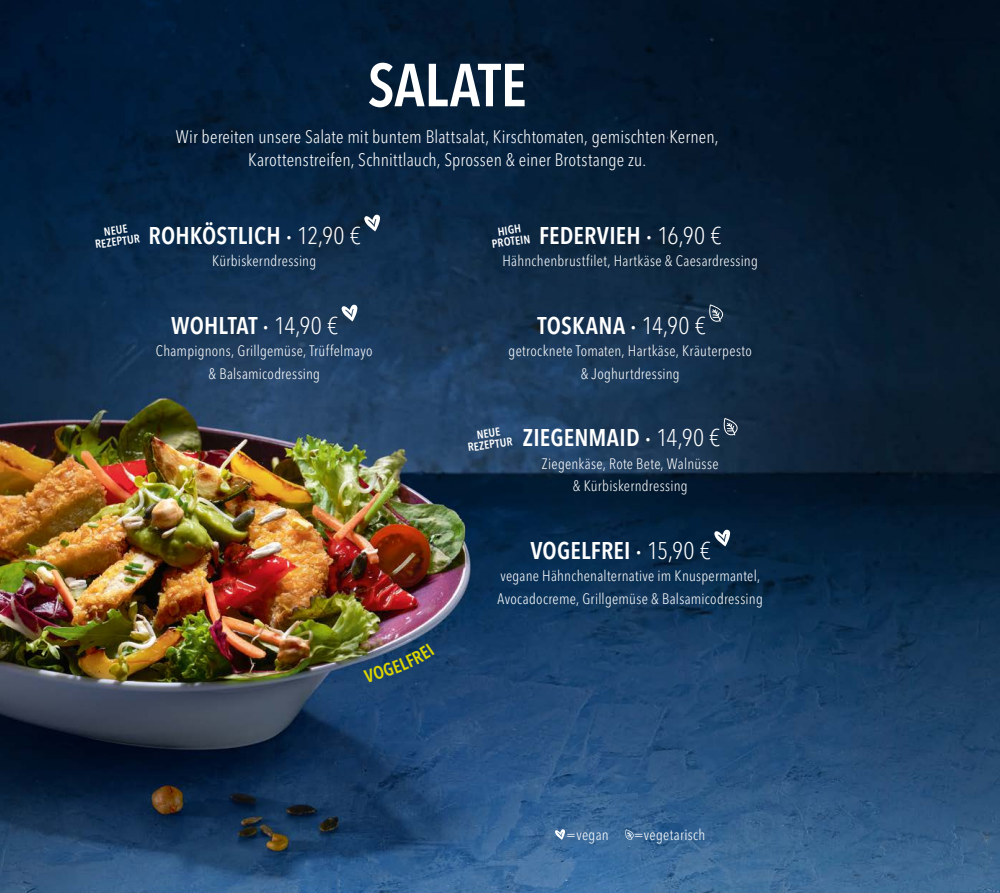
<style>
.page{position:relative;width:1000px;height:893px;background:#fff}
.page>*{position:absolute;margin:0;border:0;box-sizing:border-box;transform-origin:0 0}
.t1{font:600 condensed 60px "Avenir Next LT Pro";letter-spacing:-.005em;color:#fff}
.t2{font:600 condensed 24px "Avenir Next LT Pro";letter-spacing:.005em;color:#fff}
.t3{font:300 condensed 18px/22.5px "Avenir Next LT Pro";letter-spacing:.01em;color:#fff;text-align:center}
.t4{font:300 condensed 15px/22.5px "Avenir Next LT Pro";letter-spacing:.02em;color:#fff;text-align:center}
.t5{font:600 condensed 11.55px/11.6px "Avenir Next LT Pro";color:#fff;text-align:center}
.s1{font-weight:300}
</style>
<div class="page">
<img style="left:0;top:0;width:999px;height:893px">
<svg style="left:364px;top:215px;width:16px;height:16px"></svg>
<svg style="left:341px;top:305px;width:16px;height:16px"></svg>
<svg style="left:709px;top:305px;width:13px;height:17px"></svg>
<svg style="left:723px;top:418px;width:14px;height:17px"></svg>
<svg style="left:714px;top:530px;width:16px;height:16px"></svg>
<svg style="left:625px;top:829px;width:8px;height:11px"></svg>
<svg style="left:555px;top:829px;width:9px;height:11px"></svg>
<svg style="left:363px;top:644px;width:71px;height:39px;background:#26466c"></svg>
<h1 class="t1" style="left:367px;top:49px;width:160px">SALATE</h1>
<p class="t3" style="left:176px;top:126px;width:544px">Wir bereiten unsere Salate mit buntem Blattsalat, Kirschtomaten, gemischten Kernen,<br>Karottenstreifen, Schnittlauch, Sprossen &amp; einer Brotstange zu.</p>
<p class="t5" style="left:93px;top:227px;width:46px;rotate:-8deg">NEUE<br>REZEPTUR</p>
<h2 class="t2" style="left:148px;top:221px;width:214px">ROHKÖSTLICH · <span class="s1">12,90 €</span></h2>
<p class="t4" style="left:212px;top:250px;width:105px">Kürbiskerndressing</p>
<h2 class="t2" style="left:171px;top:311px;width:168px">WOHLTAT · <span class="s1">14,90 €</span></h2>
<p class="t4" style="left:156px;top:340px;width:218px">Champignons, Grillgemüse, Trüffelmayo &amp; Balsamicodressing</p>
<p class="t5" style="left:489px;top:227px;width:40px;rotate:-8deg">HIGH<br>PROTEIN</p>
<h2 class="t2" style="left:539px;top:221px;width:184px">FEDERVIEH · <span class="s1">16,90 €</span></h2>
<p class="t4" style="left:502px;top:250px;width:257px">Hähnchenbrustfilet, Hartkäse &amp; Caesardressing</p>
<h2 class="t2" style="left:537px;top:311px;width:170px">TOSKANA · <span class="s1">14,90 €</span></h2>
<p class="t4" style="left:508px;top:340px;width:245px">getrocknete Tomaten, Hartkäse, Kräuterpesto &amp; Joghurtdressing</p>
<p class="t5" style="left:465px;top:430px;width:47px;rotate:-8deg">NEUE<br>REZEPTUR</p>
<h2 class="t2" style="left:523px;top:423px;width:199px">ZIEGENMAID · <span class="s1">14,90 €</span></h2>
<p class="t4" style="left:541px;top:452px;width:178px">Ziegenkäse, Rote Bete, Walnüsse &amp; Kürbiskerndressing</p>
<h2 class="t2" style="left:530px;top:536px;width:182px">VOGELFREI · <span class="s1">15,90 €</span></h2>
<p class="t4" style="left:497px;top:565px;width:266px;text-align:left">vegane Hähnchenalternative im Knuspermantel,<br>Avocadocreme, Grillgemüse &amp; Balsamicodressing</p>
<p class="t4" style="left:566px;top:823px;width:44px">=vegan</p>
<p class="t4" style="left:633px;top:823px;width:73px">=vegetarisch</p>
</div>
